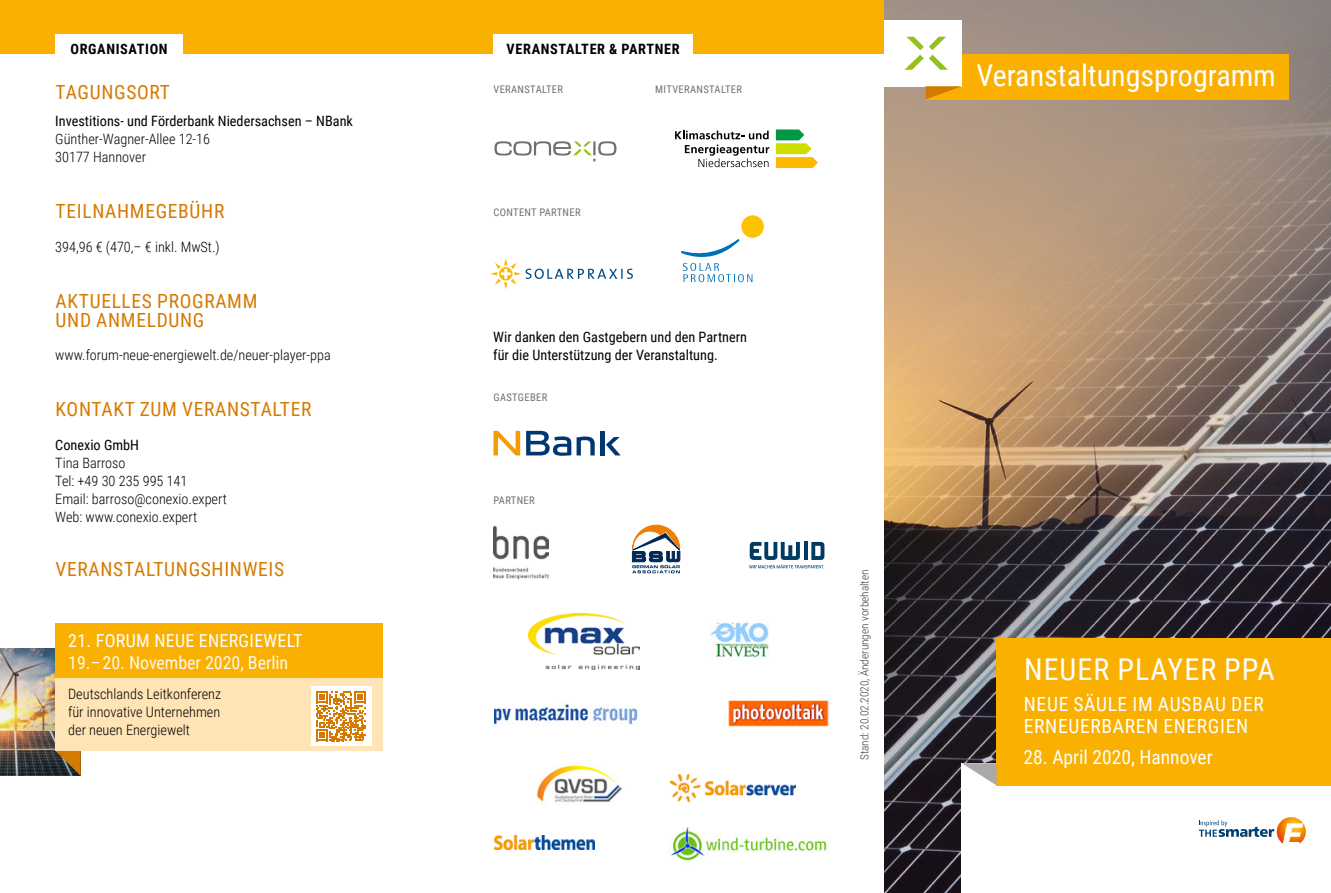
<style>
.page{position:relative;width:1331px;height:893px;background:#fff}
.page>*{position:absolute;margin:0;border:0;box-sizing:border-box;transform-origin:0 0}
.H0_-_Weiß{font:30px "Roboto Condensed";color:#fff}
.H0_-_Weiß-2{font:30px "Roboto Condensed";letter-spacing:.035em;color:#fff}
.t1{font:25.5px "Roboto Condensed";letter-spacing:.035em;color:#fff}
.H1_-_Gelb{font:19.5px/19.5px "Roboto Condensed";letter-spacing:.035em;color:#d57a00}
.H1_-_Weiß{font:19.5px/22.5px "Roboto Condensed";letter-spacing:.035em;color:#fff}
.H1_-_Weiß-2{font:19.5px "Roboto Condensed";color:#fff}
.Titel-Fließtext{font:18px/22.5px "Roboto Condensed";letter-spacing:-.005em;color:#fff8eb}
.P-1_ohne_Abstand{font:300 14.25px/18px "Roboto Condensed";color:#000}
.Programm-Punkt{font:14.25px/18px "Roboto Condensed";color:#000}
.Fliesstext{font:300 14.25px "Roboto Condensed";color:#000}
.P-1_ohne_Abstand-2{font:14.25px "Roboto Condensed";color:#000}
.H2_Kopfzeile_SW{font:700 14.25px "Roboto Condensed";letter-spacing:.045em;color:#000}
.BU{font:300 11.25px "Roboto Condensed";color:#3e3d3d}
.H2_-_Gelb{font:10.5px "Roboto Condensed";letter-spacing:.035em;color:#716f70}
.s1{color:#fff}
</style>
<div class="page">
<div style="left:0;top:0;width:885px;height:54px;background:#f9b000"></div>
<div style="left:493px;top:35px;width:200px;height:26px;background:#fff"></div>
<div style="left:55px;top:35px;width:128px;height:26px;background:#fff"></div>
<img style="left:884px;top:0;width:447px;height:893px">
<div style="left:925px;top:54px;width:363px;height:45px;background:#f9b000"></div>
<div style="left:884px;top:20px;width:78px;height:66px;background:#fff"></div>
<svg style="left:904px;top:37px;width:44px;height:33px"></svg>
<svg style="left:925px;top:86px;width:37px;height:14px"></svg>
<img style="left:0;top:648px;width:56px;height:128px">
<div style="left:56px;top:623px;width:327px;height:56px;background:#f9b000"></div>
<div style="left:56px;top:679px;width:327px;height:72px;background:#ffe4b5"></div>
<div style="left:311px;top:686px;width:60px;height:60px;background:#fff"></div>
<svg style="left:316px;top:691px;width:50px;height:50px"></svg>
<svg style="left:56px;top:751px;width:25px;height:25px"></svg>
<div style="left:962px;top:763px;width:369px;height:130px;background:#fff"></div>
<div style="left:996px;top:638px;width:335px;height:147px;background:#f9b000"></div>
<img style="left:1277px;top:817px;width:29px;height:27px">
<svg style="left:1199px;top:820px;width:75px;height:17px"></svg>
<svg style="left:962px;top:763px;width:34px;height:22px"></svg>
<svg style="left:490px;top:258px;width:143px;height:31px"></svg>
<svg style="left:681px;top:239px;width:71px;height:43px"></svg>
<div style="left:742px;top:216px;width:21px;height:21px;background:#fdc300;border-radius:50%"></div>
<div style="left:742px;top:216px;width:21px;height:21px;border:1px solid #fdc300;border-radius:50%"></div>
<svg style="left:494px;top:141px;width:122px;height:20px"></svg>
<svg style="left:749px;top:541px;width:76px;height:28px"></svg>
<svg style="left:749px;top:542px;width:75px;height:26px"></svg>
<svg style="left:632px;top:524px;width:49px;height:49px"></svg>
<img style="left:495px;top:704px;width:143px;height:21px">
<svg style="left:776px;top:129px;width:42px;height:39px"></svg>
<svg style="left:675px;top:131px;width:94px;height:8px"></svg>
<svg style="left:685px;top:145px;width:84px;height:22px"></svg>
<svg style="left:493px;top:431px;width:27px;height:24px"></svg>
<svg style="left:526px;top:431px;width:45px;height:25px"></svg>
<svg style="left:577px;top:436px;width:18px;height:19px"></svg>
<hr style="left:600px;top:431px;width:4px;height:24px;background:#003671">
<svg style="left:606px;top:437px;width:15px;height:18px"></svg>
<img style="left:493px;top:527px;width:56px;height:52px">
<img style="left:529px;top:613px;width:110px;height:56px">
<img style="left:710px;top:622px;width:59px;height:35px">
<img style="left:537px;top:765px;width:85px;height:37px">
<img style="left:670px;top:775px;width:126px;height:26px">
<img style="left:494px;top:836px;width:101px;height:13px">
<img style="left:671px;top:826px;width:156px;height:35px">
<img style="left:728px;top:700px;width:101px;height:27px">
<p class="H2_Kopfzeile_SW" style="left:70px;top:39px;width:99px">ORGANISATION</p>
<p class="H1_-_Gelb" style="left:56px;top:81px;width:116px">TAGUNGSORT</p>
<p class="P-1_ohne_Abstand-2" style="left:55px;top:111px;width:299px">Investitions- und Förderbank Niedersachsen – NBank</p>
<p class="P-1_ohne_Abstand" style="left:55px;top:129px;width:156px">Günther-Wagner-Allee 12-16<br>30177 Hannover</p>
<p class="H1_-_Gelb" style="left:56px;top:200px;width:170px">TEILNAHMEGEBÜHR</p>
<p class="P-1_ohne_Abstand" style="left:55px;top:237px;width:166px">394,96 € (470,– € inkl. MwSt.)</p>
<p class="H1_-_Gelb" style="left:56px;top:290px;width:203px">AKTUELLES PROGRAMM<br>UND ANMELDUNG</p>
<p class="P-1_ohne_Abstand" style="left:55px;top:345px;width:277px">www.forum-neue-energiewelt.de/neuer-player-ppa</p>
<p class="H1_-_Gelb" style="left:56px;top:398px;width:257px">KONTAKT ZUM VERANSTALTER</p>
<p class="P-1_ohne_Abstand-2" style="left:55px;top:435px;width:85px">Conexio GmbH</p>
<p class="P-1_ohne_Abstand" style="left:55px;top:453px;width:72px">Tina Barroso</p>
<p class="P-1_ohne_Abstand" style="left:55px;top:471px;width:134px">Tel: +49 30 235 995 141</p>
<p class="P-1_ohne_Abstand" style="left:55px;top:489px;width:173px">Email: barroso@conexio.expert</p>
<p class="P-1_ohne_Abstand" style="left:55px;top:507px;width:143px">Web: www.conexio.expert</p>
<p class="H1_-_Gelb" style="left:56px;top:558px;width:230px">VERANSTALTUNGSHINWEIS</p>
<p class="Titel-Fließtext" style="left:68px;top:628px;width:236px"><span class="s1">21. FORUM NEUE ENERGIEWELT<br></span>19.– 20. November 2020, Berlin</p>
<p class="Fliesstext" style="left:68px;top:684px;width:154px">Deutschlands Leitkonferenz</p>
<p class="Fliesstext" style="left:68px;top:702px;width:154px">für innovative Unternehmen</p>
<p class="Fliesstext" style="left:68px;top:720px;width:123px">der neuen Energiewelt</p>
<p class="H2_Kopfzeile_SW" style="left:507px;top:39px;width:175px">VERANSTALTER &amp; PARTNER</p>
<p class="H2_Kopfzeile_SW" style="left:502px;top:39px;width:175px">VERANSTALTER &amp; PARTNER</p>
<p class="H2_-_Gelb" style="left:493px;top:82px;width:71px">VERANSTALTER</p>
<p class="H2_-_Gelb" style="left:655px;top:82px;width:88px">MITVERANSTALTER</p>
<p class="H2_-_Gelb" style="left:493px;top:205px;width:89px">CONTENT PARTNER</p>
<p class="Programm-Punkt" style="left:493px;top:327px;width:255px">Wir danken den Gastgebern und den Partnern für die Unterstützung der Veranstaltung.</p>
<p class="H2_-_Gelb" style="left:493px;top:390px;width:55px">GASTGEBER</p>
<p class="H2_-_Gelb" style="left:493px;top:492px;width:43px">PARTNER</p>
<p class="H0_-_Weiß" style="left:976px;top:54px;width:301px">Veranstaltungsprogramm</p>
<h2 class="t1" style="left:973px;top:58px;width:337px">VERANSTALTUNGSPROGRAMM</h2>
<p class="BU" style="left:857px;top:760px;width:192px;rotate:-90deg">Stand: 20.02.2020, Änderungen vorbehalten</p>
<p class="H0_-_Weiß-2" style="left:1024px;top:648px;width:252px">NEUER PLAYER PPA</p>
<p class="H1_-_Weiß" style="left:1024px;top:692px;width:241px">NEUE SÄULE IM AUSBAU DER<br>ERNEUERBAREN ENERGIEN</p>
<p class="H1_-_Weiß-2" style="left:1023px;top:743px;width:191px">28. April 2020, Hannover</p>
</div>
